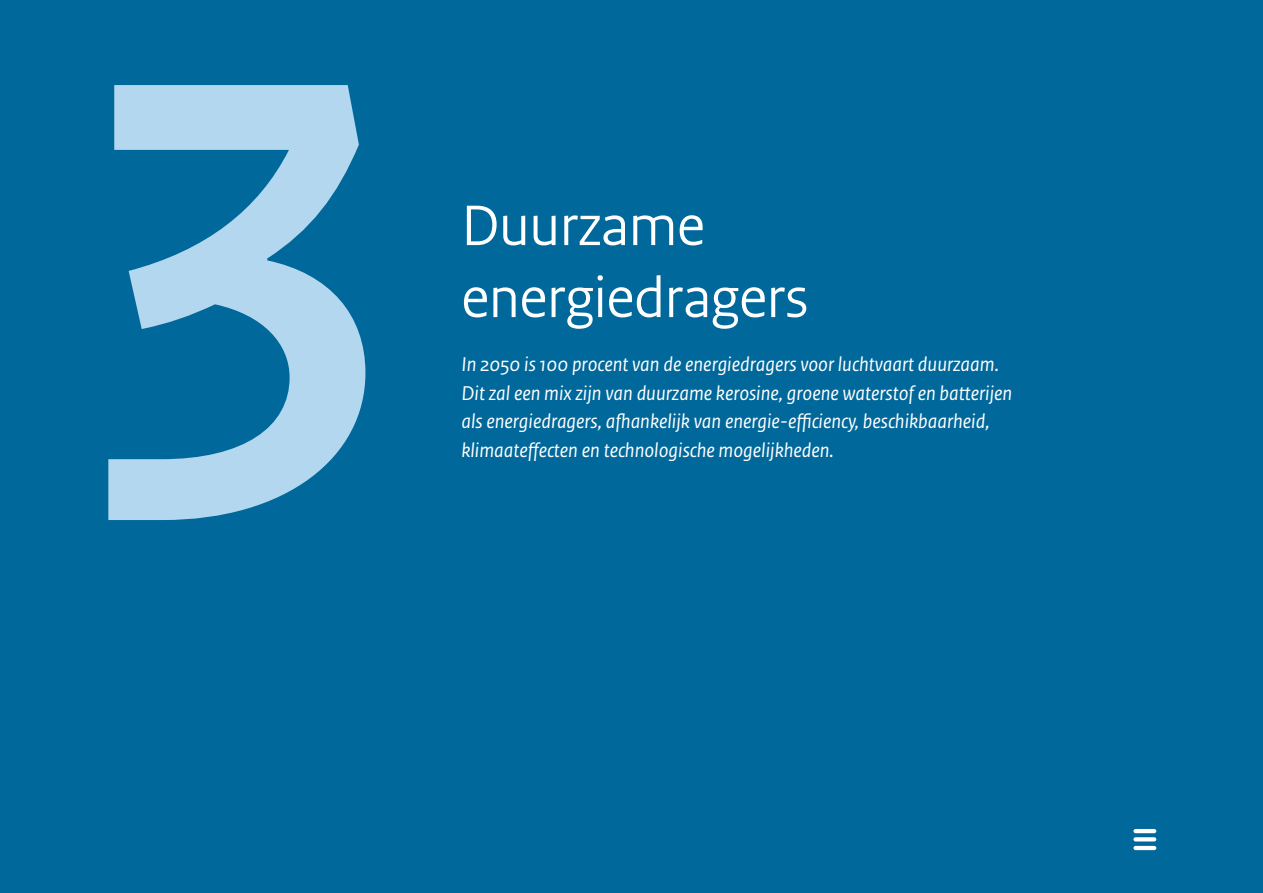
<style>
.page{position:relative;width:1263px;height:893px;background:#01689b}
.page>*{position:absolute;margin:0;border:0;box-sizing:border-box;transform-origin:0 0}
.t1{font:700 654px "Rijksoverheid Sans Heading";color:#b2d7ee}
.Kop_1_hoofdstuk{font:60px/72px "Rijksoverheid Sans Heading";color:#fff}
.Intro_cusief{font:italic 21px/28.5px "Rijksoverheid Sans Text";color:#fff}
</style>
<div class="page">
<hr style="left:1133px;top:829px;width:23px;height:4px;background:#fff;border-radius:2px">
<hr style="left:1133px;top:846px;width:23px;height:4px;background:#fff;border-radius:2px">
<svg style="left:1133px;top:837px;width:23px;height:4px"></svg>
<h1 class="t1" style="left:94px;top:-172px;width:294px">3</h1>
<h1 class="Kop_1_hoofdstuk" style="left:461px;top:190px;width:348px">Duurzame energiedragers</h1>
<p class="Intro_cusief" style="left:461px;top:350px;width:552px">In 2050 is 100 procent van de energiedragers voor luchtvaart duurzaam.<br>Dit zal een mix zijn van duurzame kerosine, groene waterstof en batterijen als energiedragers, afhankelijk van energie-efficiency, beschikbaarheid, klimaateffecten en technologische mogelijkheden.</p>
</div>
